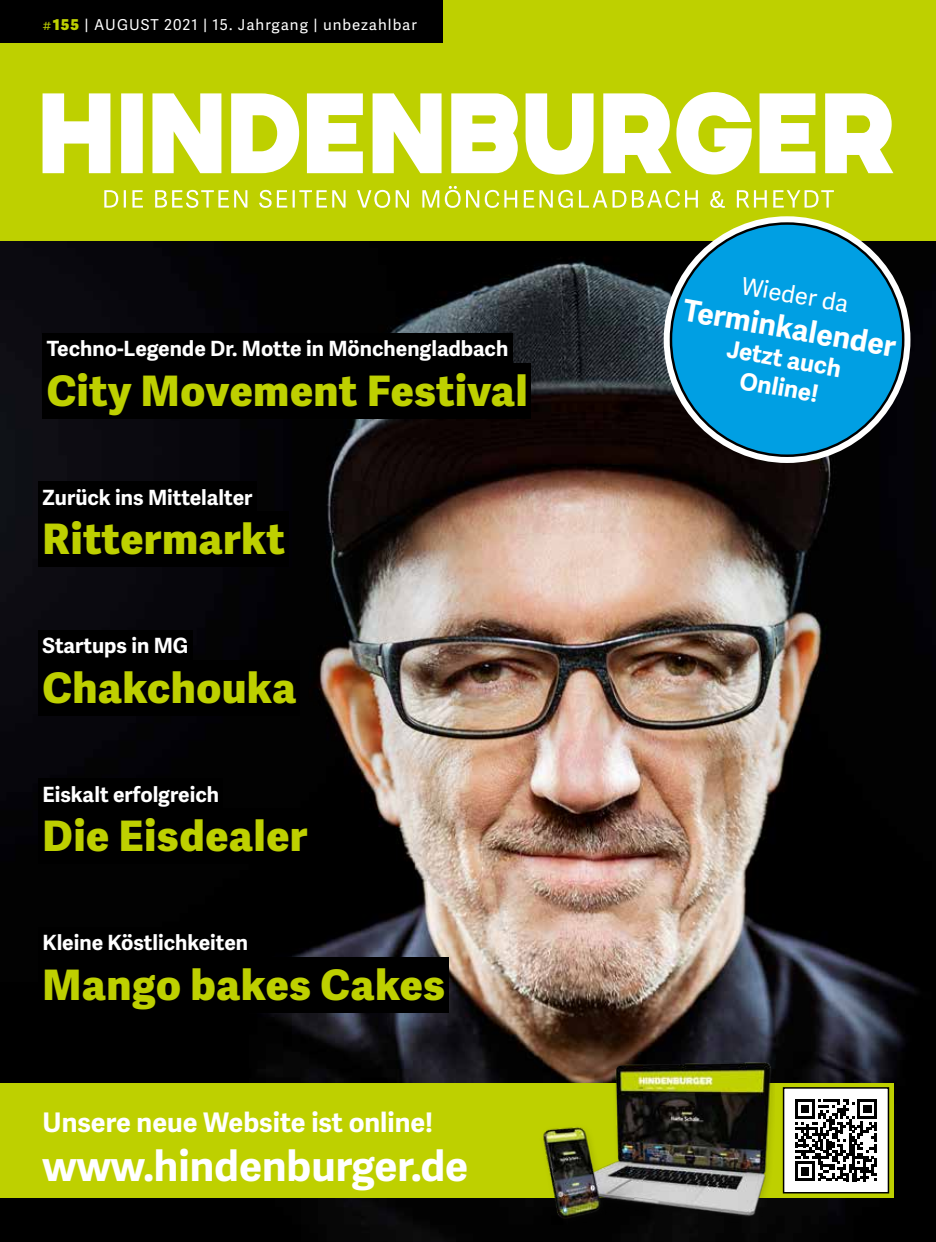
<style>
.page{position:relative;width:936px;height:1242px;background:#fff}
.page>*{position:absolute;margin:0;border:0;box-sizing:border-box;transform-origin:0 0}
.t1{font:800 42px "Adelle Sans";letter-spacing:.02em;color:#bed000}
.t2{font:700 42px "Adelle Sans";color:#fff}
.t3{font:700 30px "Adelle Sans";color:#fff}
.t4{font:700 27px "Adelle Sans";color:#fff}
.t5{font:700 24px/28.8px "Adelle Sans";color:#fff;text-align:center}
.t6{font:24px "Adelle Sans";color:#fff}
.t7{font:700 21px "Adelle Sans";color:#fff}
.t8{font:15px "Adelle Sans";letter-spacing:.07em;color:#fff}
.s1{font-weight:300;color:#bed000}
.s2{font-weight:800;color:#bed000}
</style>
<div class="page">
<img style="left:0;top:241px;width:935px;height:1001px">
<div style="left:0;top:0;width:935px;height:241px;background:#bed000"></div>
<svg style="left:43px;top:92px;width:850px;height:83px;fill:#fff"></svg>
<svg style="left:104px;top:186px;width:729px;height:22px"></svg>
<div style="left:0;top:0;width:442px;height:43px;background:#000"></div>
<div style="left:43px;top:363px;width:488px;height:55px;background:#000"></div>
<div style="left:43px;top:333px;width:469px;height:29px;background:#000"></div>
<div style="left:38px;top:957px;width:410px;height:55px;background:#000"></div>
<div style="left:38px;top:927px;width:214px;height:29px;background:#000"></div>
<div style="left:0;top:1083px;width:893px;height:114px;background:#bed000"></div>
<img style="left:539px;top:1053px;width:235px;height:169px">
<div style="left:783px;top:1088px;width:105px;height:104px;background:#fff"></div>
<svg style="left:795px;top:1099px;width:82px;height:82px"></svg>
<div style="left:782px;top:1087px;width:107px;height:106px;border:2px solid #000"></div>
<div style="left:38px;top:660px;width:262px;height:55px;background:#000"></div>
<div style="left:38px;top:630px;width:155px;height:29px;background:#000"></div>
<div style="left:38px;top:808px;width:273px;height:56px;background:#000"></div>
<div style="left:38px;top:778px;width:185px;height:30px;background:#000"></div>
<div style="left:38px;top:511px;width:250px;height:56px;background:#000"></div>
<div style="left:38px;top:481px;width:219px;height:30px;background:#000"></div>
<svg style="left:666px;top:219px;width:241px;height:241px"></svg>
<div style="left:663px;top:216px;width:247px;height:247px;border:6px solid #fff;border-radius:50%"></div>
<div style="left:672px;top:225px;width:229px;height:229px;background:#009fe3;border-radius:50%"></div>
<p class="t8" style="left:43px;top:16px;width:376px"><span class="s1">#</span><span class="s2">155</span> | AUGUST 2021 | 15. Jahrgang | unbezahlbar</p>
<p class="t7" style="left:47px;top:336px;width:463px">Techno-Legende Dr. Motte in Mönchengladbach</p>
<h1 class="t1" style="left:47px;top:364px;width:482px">City Movement Festival</h1>
<p class="t7" style="left:43px;top:484px;width:211px">Zurück ins Mittelalter</p>
<h1 class="t1" style="left:43px;top:513px;width:244px">Rittermarkt</h1>
<p class="t7" style="left:43px;top:633px;width:147px">Startups in MG</p>
<h1 class="t1" style="left:43px;top:661px;width:255px">Chakchouka</h1>
<p class="t7" style="left:43px;top:781px;width:178px">Eiskalt erfolgreich</p>
<h1 class="t1" style="left:43px;top:810px;width:266px">Die Eisdealer</h1>
<p class="t7" style="left:43px;top:930px;width:207px">Kleine Köstlichkeiten</p>
<h1 class="t1" style="left:43px;top:958px;width:404px">Mango bakes Cakes</h1>
<p class="t4" style="left:43px;top:1106px;width:392px">Unsere neue Website ist online!</p>
<h1 class="t2" style="left:43px;top:1141px;width:427px">www.hindenburger.de</h1>
<p class="t6" style="left:744px;top:272px;width:110px;rotate:10deg">Wieder da</p>
<h2 class="t3" style="left:686px;top:292px;width:217px;rotate:10deg">Terminkalender</h2>
<p class="t5" style="left:729px;top:335px;width:117px;rotate:10deg">Jetzt auch<br>Online!</p>
</div>
